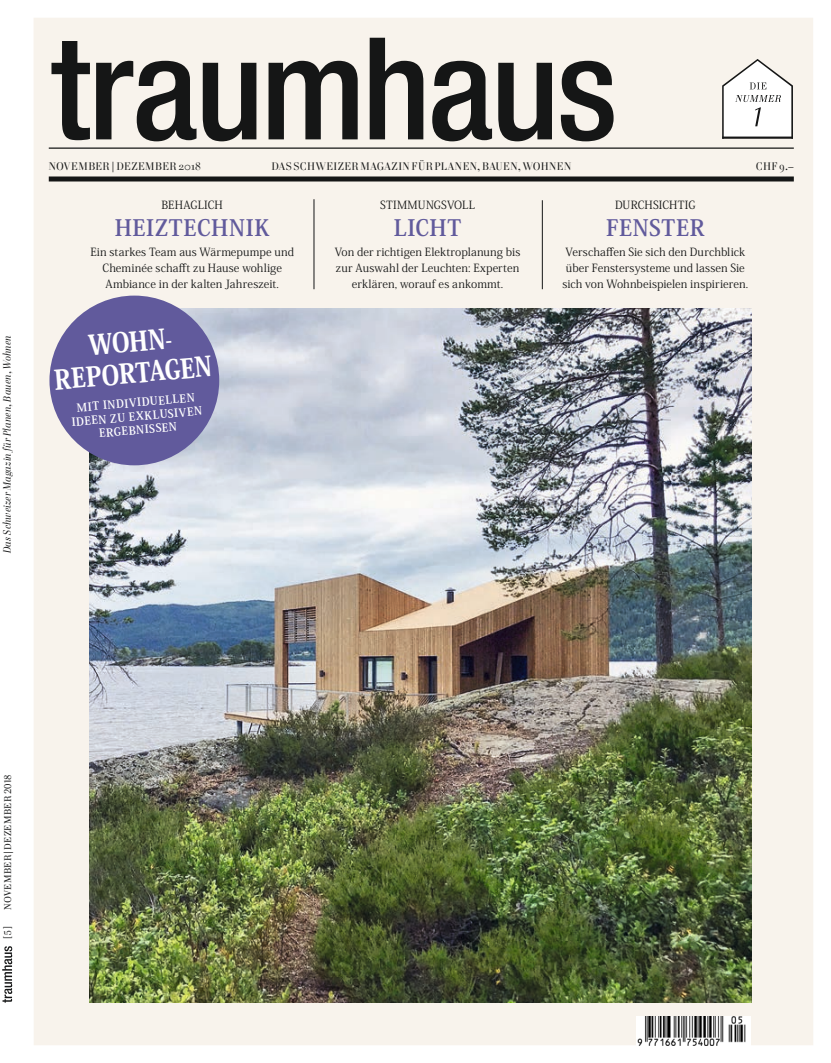
<style>
.page{position:relative;width:831px;height:1063px;background:#fff}
.page>*{position:absolute;margin:0;border:0;box-sizing:border-box;transform-origin:0 0}
.t1{font:800 26.88px/31.2px "Koz Min Pro";color:#fff;scale:.9 1}
.t2{font:700 22.5px "Koz Min Pro";letter-spacing:.025em;color:#615a9c}
.t3{font:11.25px/16.2px "Koz Min Pro";color:#151616;text-align:center}
.t4{font:11.25px "Cellini Titl OT";letter-spacing:.035em;color:#151616}
.t5{font:700 11.25px/13.8px "Koz Min Pro";color:#fff;text-align:center}
.t6{font:italic 11px "Cellini Titl OT";letter-spacing:.02em;color:#151616;scale:.9 1}
.t7{font:10px "Cellini OT";letter-spacing:.035em;color:#151616}
</style>
<div class="page">
<div style="left:34px;top:18px;width:779px;height:1027px;background:#f8f3ec"></div>
<img style="left:89px;top:308px;width:662px;height:695px">
<div style="left:49px;top:296px;width:170px;height:169px;background:#615a9c;border-radius:50%"></div>
<hr style="left:49px;top:148px;width:745px;height:1px;background:#151616">
<div style="left:49px;top:177px;width:745px;height:5px;background:#151616"></div>
<svg style="left:722px;top:59px;width:71px;height:80px"></svg>
<hr style="left:542px;top:200px;width:1px;height:89px;background:#151616">
<hr style="left:314px;top:199px;width:1px;height:90px;background:#151616">
<svg style="left:51px;top:38px;width:563px;height:103px"></svg>
<img style="left:636px;top:1017px;width:115px;height:28px">
<svg style="left:2px;top:946px;width:10px;height:57px"></svg>
<p class="t6" style="left:1px;top:553px;width:244px;rotate:-90deg">Das Schweizer Magazin für Planen, Bauen, Wohnen</p>
<p class="t4" style="left:49px;top:159px;width:154px">NOVEMBER | DEZEMBER 2018</p>
<p class="t4" style="left:271px;top:159px;width:301px">DAS SCHWEIZER MAGAZIN FÜR PLANEN, BAUEN, WOHNEN</p>
<p class="t4" style="left:756px;top:159px;width:40px">CHF 9.–</p>
<p class="t3" style="left:162px;top:196px;width:63px">BEHAGLICH</p>
<h2 class="t2" style="left:115px;top:212px;width:157px">HEIZTECHNIK</h2>
<p class="t3" style="left:90px;top:243px;width:205px">Ein starkes Team aus Wärmepumpe und<br>Cheminée schafft zu Hause wohlige<br>Ambiance in der kalten Jahreszeit.</p>
<p class="t3" style="left:380px;top:196px;width:97px">STIMMUNGSVOLL</p>
<h2 class="t2" style="left:394px;top:212px;width:69px">LICHT</h2>
<p class="t3" style="left:335px;top:243px;width:187px">Von der richtigen Elektroplanung bis zur Auswahl der Leuchten: Experten erklären, worauf es ankommt.</p>
<p class="t3" style="left:615px;top:196px;width:82px">DURCHSICHTIG</p>
<h2 class="t2" style="left:606px;top:212px;width:100px">FENSTER</h2>
<p class="t3" style="left:562px;top:243px;width:187px">Verschaffen Sie sich den Durchblick über Fenstersysteme und lassen Sie sich von Wohnbeispielen inspirieren.</p>
<h1 class="t1" style="left:50px;top:332px;width:178px;text-indent:37px;rotate:-5deg">WOHN-<br>REPORTAGEN</h1>
<p class="t5" style="left:70px;top:401px;width:132px;rotate:-5deg">MIT INDIVIDUELLEN<br>IDEEN ZU EXKLUSIVEN<br>ERGEBNISSEN</p>
<p class="t7" style="left:2px;top:910px;width:136px;rotate:-90deg">NOVEMBER|DEZEMBER 2018</p>
<p class="t7" style="left:2px;top:939px;width:14px;rotate:-90deg">[5]</p>
</div>
